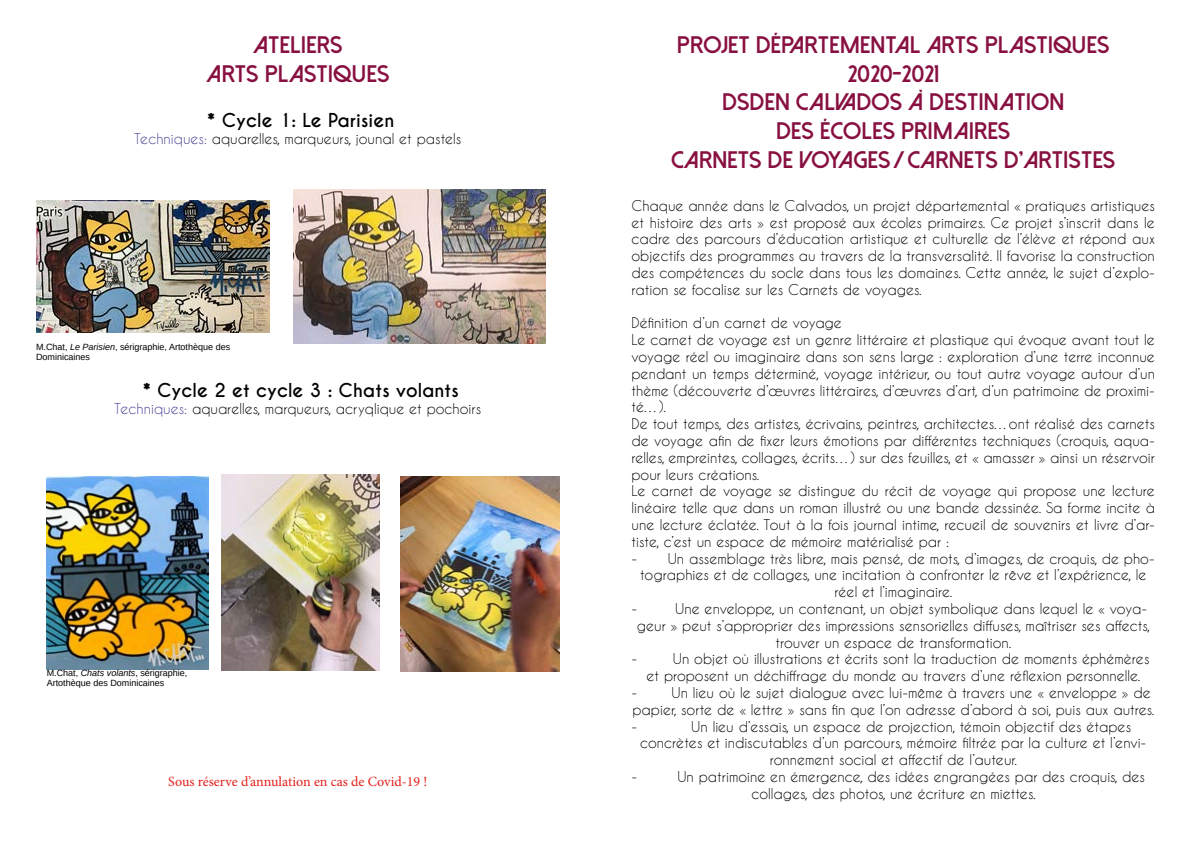
<style>
.page{position:relative;width:1191px;height:842px;background:#fff}
.page>*{position:absolute;margin:0;border:0;box-sizing:border-box;transform-origin:0 0}
.t1{font:800 24px/28.8px "Dolce Vita";color:#881040;text-align:center}
.t2{font:700 18px "Caviar Dreams";color:#000}
.t3{font:14px/16.8px "Caviar Dreams";color:#000}
.t4{font:14px "Minion Pro";color:#e41f1a}
.t5{font:9px/10.8px "Arimo";color:#000}
.s1{color:#454193}
.s2{font-style:italic}
</style>
<div class="page">
<img style="left:36px;top:200px;width:233px;height:133px">
<img style="left:293px;top:190px;width:253px;height:153px">
<img style="left:47px;top:476px;width:161px;height:193px">
<img style="left:221px;top:475px;width:159px;height:195px">
<img style="left:401px;top:476px;width:158px;height:196px">
<h1 class="t1" style="left:206px;top:30px;width:185px">ATELIERS<br>ARTS PLASTIQUES</h1>
<p class="t2" style="left:207px;top:110px;width:189px">* Cycle 1: Le Parisien</p>
<p class="t3" style="left:134px;top:130px;width:329px"><span class="s1">Techniques:</span> aquarelles, marqueurs, jounal et pastels</p>
<p class="t5" style="left:36px;top:341px;width:196px">M.Chat, <span class="s2">Le Parisien</span>, sérigraphie, Artothèque des<br>Dominicaines</p>
<p class="t2" style="left:143px;top:379px;width:318px">* Cycle 2 et cycle 3 : Chats volants</p>
<p class="t3" style="left:114px;top:400px;width:368px"><span class="s1">Techniques:</span> aquarelles, marqueurs, acryqlique et pochoirs</p>
<p class="t5" style="left:47px;top:667px;width:142px">M.Chat, <span class="s2">Chats volants</span>, sérigraphie,<br>Artothèque des Dominicaines</p>
<p class="t4" style="left:168px;top:772px;width:261px">Sous réserve d’annulation en cas de Covid-19 !</p>
<h1 class="t1" style="left:671px;top:30px;width:446px">PROJET DÉPARTEMENTAL ARTS PLASTIQUES<br>2020-2021<br>DSDEN CALVADOS À DESTINATION<br>DES ÉCOLES PRIMAIRES<br>CARNETS DE VOYAGES / CARNETS D’ARTISTES</h1>
<p class="t3" style="left:631px;top:197px;width:525px;text-align:justify">Chaque année dans le Calvados, un projet départemental « pratiques artistiques et histoire des arts » est proposé aux écoles primaires. Ce projet s’inscrit dans le cadre des parcours d’éducation artistique et culturelle de l’élève et répond aux objectifs des programmes au travers de la transversalité. Il favorise la construction des compétences du socle dans tous les domaines. Cette année, le sujet d’explo&shy;ration se focalise sur les Carnets de voyages.</p>
<p class="t3" style="left:631px;top:314px;width:525px">Définition d’un carnet de voyage<br>Le carnet de voyage est un genre littéraire et plastique qui évoque avant tout le voyage réel ou imaginaire dans son sens large : exploration d’une terre inconnue pendant un temps déterminé, voyage intérieur, ou tout autre voyage autour d’un thème (découverte d’œuvres littéraires, d’œuvres d’art, d’un patrimoine de proximi&shy;té…).<br>De tout temps, des artistes, écrivains, peintres, architectes…ont réalisé des carnets de voyage afin de fixer leurs émotions par différentes techniques (croquis, aqua&shy;relles, empreintes, collages, écrits…) sur des feuilles, et « amasser » ainsi un réservoir pour leurs créations.<br>Le carnet de voyage se distingue du récit de voyage qui propose une lecture linéaire telle que dans un roman illustré ou une bande dessinée. Sa forme incite à une lecture éclatée. Tout à la fois journal intime, recueil de souvenirs et livre d’ar&shy;tiste, c’est un espace de mémoire matérialisé par :</p>
<p class="t3" style="left:631px;top:550px;width:525px">- Un assemblage très libre, mais pensé, de mots, d’images, de croquis, de pho-</p>
<p class="t3" style="left:640px;top:566px;width:508px">tographies et de collages, une incitation à confronter le rêve et l’expérience, le</p>
<p class="t3" style="left:834px;top:583px;width:119px">réel et l’imaginaire.</p>
<p class="t3" style="left:631px;top:600px;width:7px">-</p>
<p class="t3" style="left:675px;top:600px;width:473px">Une enveloppe, un contenant, un objet symbolique dans lequel le « voya-</p>
<p class="t3" style="left:637px;top:617px;width:515px">geur » peut s’approprier des impressions sensorielles diffuses, maîtriser ses affects,</p>
<p class="t3" style="left:775px;top:634px;width:237px">trouver un espace de transformation.</p>
<p class="t3" style="left:631px;top:650px;width:7px">-</p>
<p class="t3" style="left:646px;top:650px;width:504px;text-indent:26px">Un objet où illustrations et écrits sont la traduction de moments éphémères et proposent un déchiffrage du monde au travers d’une réflexion personnelle.</p>
<p class="t3" style="left:631px;top:684px;width:7px">-</p>
<p class="t3" style="left:631px;top:684px;width:524px;text-indent:40px">Un lieu où le sujet dialogue avec lui-même à travers une « enveloppe » de papier, sorte de « lettre » sans fin que l’on adresse d’abord à soi, puis aux autres. -</p>
<p class="t3" style="left:691px;top:718px;width:441px">Un lieu d’essais, un espace de projection, témoin objectif des étapes</p>
<p class="t3" style="left:640px;top:734px;width:508px">concrètes et indiscutables d’un parcours, mémoire filtrée par la culture et l’envi-</p>
<p class="t3" style="left:769px;top:751px;width:249px">ronnement social et affectif de l’auteur.</p>
<p class="t3" style="left:631px;top:768px;width:7px">-</p>
<p class="t3" style="left:751px;top:768px;width:395px;text-indent:-74px">Un patrimoine en émergence, des idées engrangées par des croquis, des collages, des photos, une écriture en miettes.</p>
</div>
